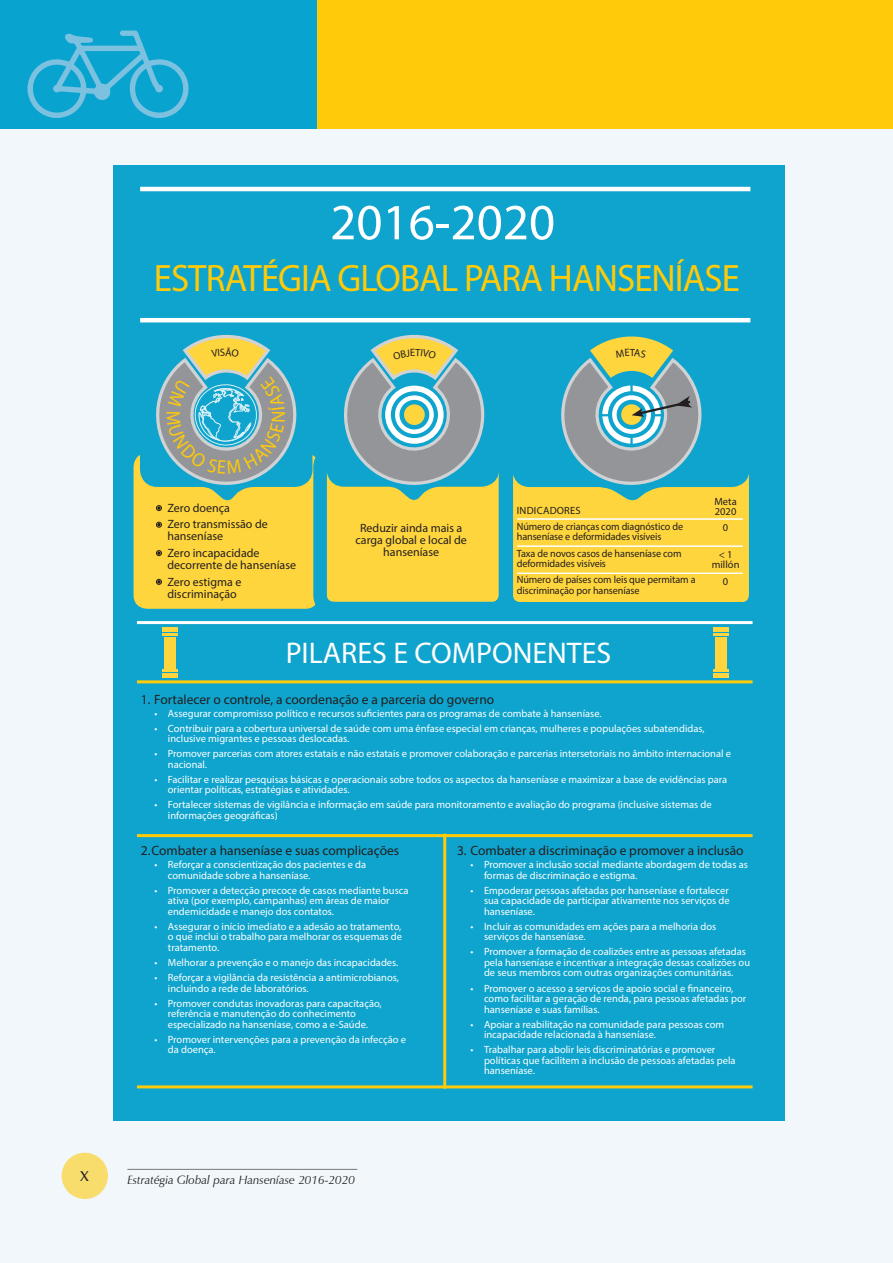
<style>
.page{position:relative;width:893px;height:1263px;background:#f1f7fa}
.page>*{position:absolute;margin:0;border:0;box-sizing:border-box;transform-origin:0 0}
.t1{font:51px "Myriad Pro";color:#fff}
.t2{font:38.4px "Myriad Pro";letter-spacing:-.025em;color:#feca0a;scale:.96 1}
.t3{font:30px "Myriad Pro";color:#fff}
.t4{font:21px "Zapf Humanist 601 BT";color:#231f20;scale:.9 1}
.t5{font:13.5px "Myriad Pro";color:#231f20}
.t6{font:12px/12px "Myriad Pro";color:#231f20}
.t7{font:italic 12px "Zapf Humanist 601 BT";color:#231f20}
.t8{font:10.5px/10.5px "Myriad Pro";color:#fff}
.t9{font:10.5px/16.2px "Myriad Pro";letter-spacing:-.01em;color:#231f20}
</style>
<div class="page">
<div style="left:0;top:0;width:893px;height:128px;background:#feca0a"></div>
<div style="left:0;top:0;width:316px;height:128px;background:#09a3cf"></div>
<div style="left:62px;top:1153px;width:46px;height:46px;background:#f8dc6c;border-radius:50%"></div>
<svg style="left:27px;top:31px;width:162px;height:87px"></svg>
<hr style="left:127px;top:1169px;width:230px;height:1px;background:#231f20">
<div style="left:113px;top:165px;width:672px;height:956px;background:#0ea4cd"></div>
<div style="left:756px;top:422px;width:13px;height:200px;background:#0ea4cd"></div>
<div style="left:164px;top:637px;width:11px;height:31px;background:#ffd53e"></div>
<div style="left:162px;top:627px;width:16px;height:5px;background:#ffd53e"></div>
<div style="left:162px;top:673px;width:16px;height:5px;background:#ffd53e"></div>
<svg style="left:162px;top:633px;width:16px;height:2px"></svg>
<svg style="left:162px;top:670px;width:16px;height:2px"></svg>
<div style="left:715px;top:637px;width:11px;height:31px;background:#ffd53e"></div>
<div style="left:712px;top:627px;width:16px;height:5px;background:#ffd53e"></div>
<div style="left:712px;top:673px;width:16px;height:5px;background:#ffd53e"></div>
<svg style="left:712px;top:633px;width:16px;height:2px"></svg>
<svg style="left:712px;top:670px;width:16px;height:2px"></svg>
<hr style="left:140px;top:318px;width:610px;height:4px;background:#fff">
<hr style="left:137px;top:680px;width:616px;height:3px;background:#feca0a">
<hr style="left:137px;top:621px;width:616px;height:3px;background:#fff">
<hr style="left:137px;top:834px;width:616px;height:3px;background:#feca0a">
<hr style="left:443px;top:834px;width:3px;height:255px;background:#feca0a">
<hr style="left:137px;top:1085px;width:616px;height:3px;background:#feca0a">
<hr style="left:140px;top:187px;width:610px;height:4px;background:#fff">
<svg style="left:134px;top:332px;width:622px;height:290px;background:#90ba8c"></svg>
<h1 class="t1" style="left:330px;top:191px;width:226px">2016-2020</h1>
<h2 class="t2" style="left:154px;top:255px;width:612px">ESTRATÉGIA GLOBAL PARA HANSENÍASE</h2>
<p class="t6" style="left:157px;top:501px;width:75px">• Zero doença</p>
<p class="t6" style="left:167px;top:518px;width:102px;text-indent:-10px">• Zero transmissão de hanseníase</p>
<p class="t6" style="left:167px;top:547px;width:130px;text-indent:-10px">• Zero incapacidade decorrente de hanseníase</p>
<p class="t6" style="left:157px;top:575px;width:86px;text-align:center">• Zero estigma e discriminação</p>
<p class="t6" style="left:356px;top:521px;width:113px;text-align:center">Reduzir ainda mais a carga global e local de hanseníase</p>
<p class="t9" style="left:517px;top:502px;width:168px">Indicadores<br>Número de crianças com diagnóstico de</p>
<p class="t9" style="left:517px;top:528px;width:166px">hanseníase e deformidades visíveis<br>Taxa de novos casos de hanseníase com</p>
<p class="t9" style="left:517px;top:555px;width:180px">deformidades visíveis<br>Número de países com leis que permitam a</p>
<p class="t9" style="left:517px;top:582px;width:124px">discriminação por hanseníase</p>
<h3 class="t3" style="left:286px;top:635px;width:327px">PILARES E COMPON ENTES</h3>
<p class="t9" style="left:714px;top:496px;width:24px;line-height:10.5px">Meta<br>2020</p>
<p class="t9" style="left:723px;top:519px;width:7px">0</p>
<p class="t9" style="left:712px;top:549px;width:29px;line-height:10.5px;text-align:center">&lt; 1 millón</p>
<p class="t9" style="left:723px;top:573px;width:7px">0</p>
<p class="t5" style="left:141px;top:691px;width:355px">1. Fortalecer o controle, a coordenação e a parceria do governo</p>
<p class="t8" style="left:154px;top:708px;width:449px">• Assegurar compromisso político e recursos suficientes para os programas de combate à hanseníase.</p>
<p class="t8" style="left:168px;top:723px;width:538px;text-indent:-14px">• Contribuir para a cobertura universal de saúde com uma ênfase especial em crianças, mulheres e populações subatendidas, inclusive migrantes e pessoas deslocadas.</p>
<p class="t8" style="left:168px;top:748px;width:565px;text-indent:-14px">• Promover parcerias com atores estatais e não estatais e promover colaboração e parcerias intersetoriais no âmbito internacional e nacional.</p>
<p class="t8" style="left:168px;top:774px;width:561px;text-indent:-14px">• Facilitar e realizar pesquisas básicas e operacionais sobre todos os aspectos da hanseníase e maximizar a base de evidências para orientar políticas, estratégias e atividades.</p>
<p class="t8" style="left:168px;top:799px;width:545px;text-indent:-14px">• Fortalecer sistemas de vigilância e informação em saúde para monitoramento e avaliação do programa (inclusive sistemas de informações geográficas)</p>
<p class="t5" style="left:141px;top:842px;width:260px">2. Combater a hanseníase e suas complicações</p>
<p class="t8" style="left:168px;top:859px;width:200px;text-indent:-14px">• Reforçar a conscientização dos pacientes e da comunidade sobre a hanseníase.</p>
<p class="t8" style="left:168px;top:885px;width:242px;text-indent:-14px">• Promover a detecção precoce de casos mediante busca ativa (por exemplo, campanhas) em áreas de maior endemicidade e manejo dos contatos.</p>
<p class="t8" style="left:168px;top:921px;width:236px;text-align:justify;text-indent:-14px">• Assegurar o início imediato e a adesão ao tratamento, o que inclui o trabalho para melhorar os esquemas de tratamento.</p>
<p class="t8" style="left:154px;top:957px;width:245px">• Melhorar a prevenção e o manejo das incapacidades.</p>
<p class="t8" style="left:168px;top:972px;width:233px;text-indent:-14px">• Reforçar a vigilância da resistência a antimicrobianos, incluindo a rede de laboratórios.</p>
<p class="t8" style="left:168px;top:998px;width:215px;text-indent:-14px">• Promover condutas inovadoras para capacitação, referência e manutenção do conhecimento especializado na hanseníase, como a e-Saúde.</p>
<p class="t8" style="left:168px;top:1034px;width:240px;text-indent:-14px">• Promover intervenções para a prevenção da infecção e da doença.</p>
<p class="t5" style="left:457px;top:842px;width:288px">3. Combater a discriminação e promover a inclusão</p>
<p class="t8" style="left:484px;top:859px;width:265px;text-indent:-14px">• Promover a inclusão social mediante abordagem de todas as formas de discriminação e estigma.</p>
<p class="t8" style="left:484px;top:885px;width:247px;text-align:justify;text-indent:-14px">• Empoderar pessoas afetadas por hanseníase e fortalecer sua capacidade de participar ativamente nos serviços de hanseníase.</p>
<p class="t8" style="left:484px;top:921px;width:234px;text-indent:-14px">• Incluir as comunidades em ações para a melhoria dos serviços de hanseníase.</p>
<p class="t8" style="left:484px;top:946px;width:268px;text-indent:-14px">• Promover a formação de coalizões entre as pessoas afetadas pela hanseníase e incentivar a integração dessas coalizões ou de seus membros com outras organizações comunitárias.</p>
<p class="t8" style="left:484px;top:982px;width:264px;text-indent:-14px">• Promover o acesso a serviços de apoio social e financeiro, como facilitar a geração de renda, para pessoas afetadas por hanseníase e suas famílias.</p>
<p class="t8" style="left:484px;top:1019px;width:242px;text-indent:-14px">• Apoiar a reabilitação na comunidade para pessoas com incapacidade relacionada à hanseníase.</p>
<p class="t8" style="left:484px;top:1044px;width:253px;text-indent:-14px">• Trabalhar para abolir leis discriminatórias e promover políticas que facilitem a inclusão de pessoas afetadas pela hanseníase.</p>
<h3 class="t4" style="left:80px;top:1160px;width:11px">x</h3>
<p class="t7" style="left:127px;top:1172px;width:229px">Estratégia Global para Hanseníase 2016-2020</p>
</div>
